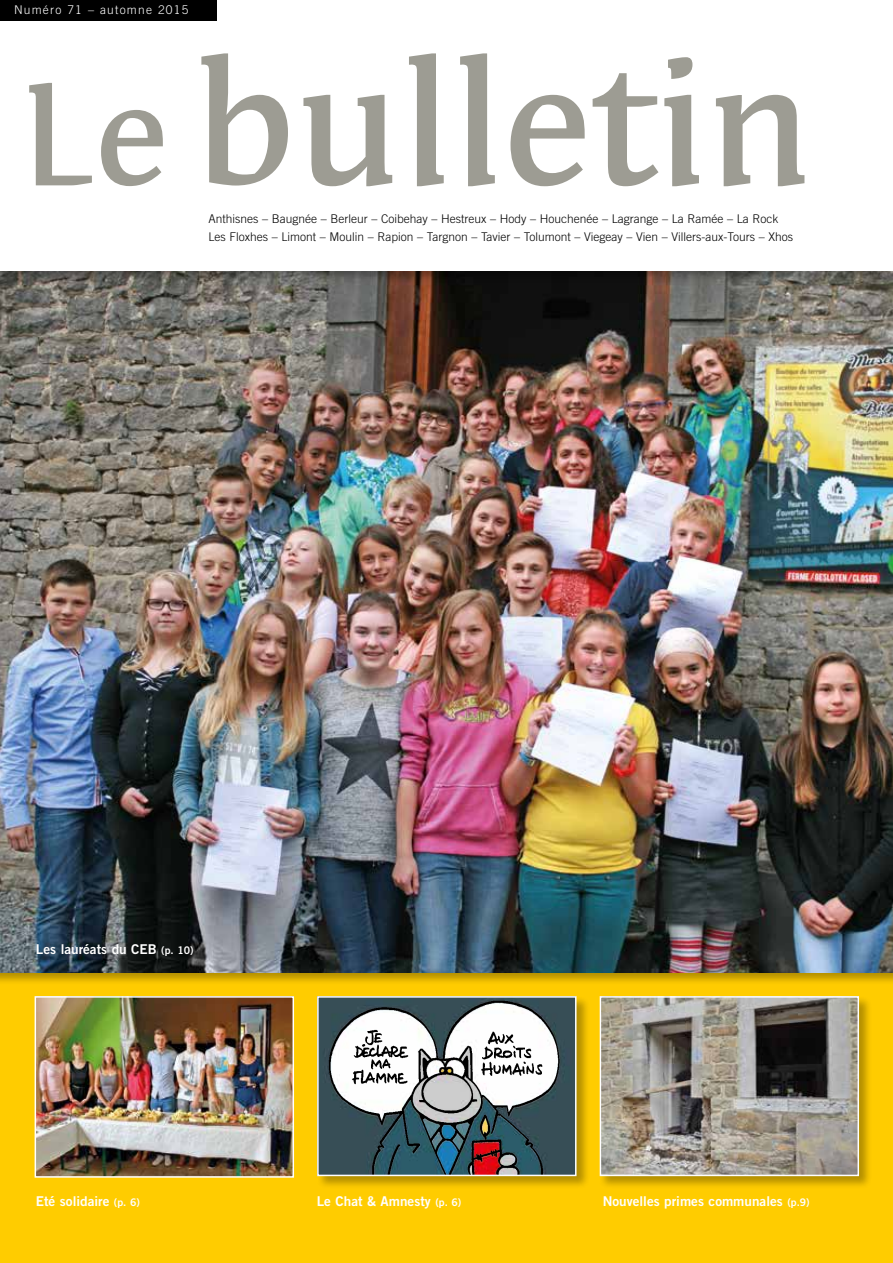
<style>
.page{position:relative;width:893px;height:1263px;background:#fff}
.page>*{position:absolute;margin:0;border:0;box-sizing:border-box;transform-origin:0 0}
.t1{font:500 180px "Syndor";color:#9d9c93}
.t2{font:13.5px "Trade Gothic Bold Two";color:#fff}
.t3{font:300 12px/18px "Trade Gothic";color:#000}
.t4{font:300 12px "Trade Gothic";letter-spacing:.1em;color:#fff}
.s1{font-size:150px}
.s2{font-size:10.5px}
</style>
<div class="page">
<div style="left:0;top:324px;width:893px;height:939px;background:#fc0"></div>
<img style="left:0;top:284px;width:893px;height:688px">
<div style="left:599px;top:996px;width:273px;height:193px;background:#000;opacity:.3"></div>
<img style="left:603px;top:999px;width:253px;height:174px">
<div style="left:600px;top:996px;width:259px;height:180px;border:2px solid #fff"></div>
<div style="left:317px;top:996px;width:273px;height:193px;background:#000;opacity:.3"></div>
<img style="left:320px;top:999px;width:253px;height:174px">
<div style="left:317px;top:996px;width:259px;height:180px;border:2px solid #fff"></div>
<div style="left:0;top:0;width:217px;height:20px;background:#000"></div>
<div style="left:0;top:215px;width:893px;height:69px;background:#000;opacity:.3"></div>
<div style="left:0;top:216px;width:893px;height:54px;background:#fff"></div>
<img style="left:38px;top:999px;width:253px;height:176px">
<div style="left:35px;top:996px;width:259px;height:182px;border:2px solid #fff"></div>
<p class="t4" style="left:14px;top:3px;width:176px">Numéro 71 – automne 2015</p>
<h1 class="t1" style="left:21px;top:22px;width:793px"><span class="s1">Le</span> bulletin</h1>
<p class="t3" style="left:208px;top:209px;width:586px">Anthisnes – Baugnée – Berleur – Coibehay – Hestreux – Hody – Houchenée – Lagrange – La Ramée – La Rock<br>Les Floxhes – Limont – Moulin – Rapion – Targnon – Tavier – Tolumont – Viegeay – Vien – Villers-aux-Tours – Xhos</p>
<p class="t2" style="left:36px;top:941px;width:159px">Les lauréats du CEB <span class="s2">(p. 10)</span></p>
<p class="t2" style="left:36px;top:1193px;width:106px">Eté solidaire <span class="s2">(p. 6)</span></p>
<p class="t2" style="left:317px;top:1193px;width:146px">Le Chat &amp; Amnesty <span class="s2">(p. 6)</span></p>
<p class="t2" style="left:603px;top:1193px;width:209px">Nouvelles primes communales <span class="s2">(p.9)</span></p>
</div>
